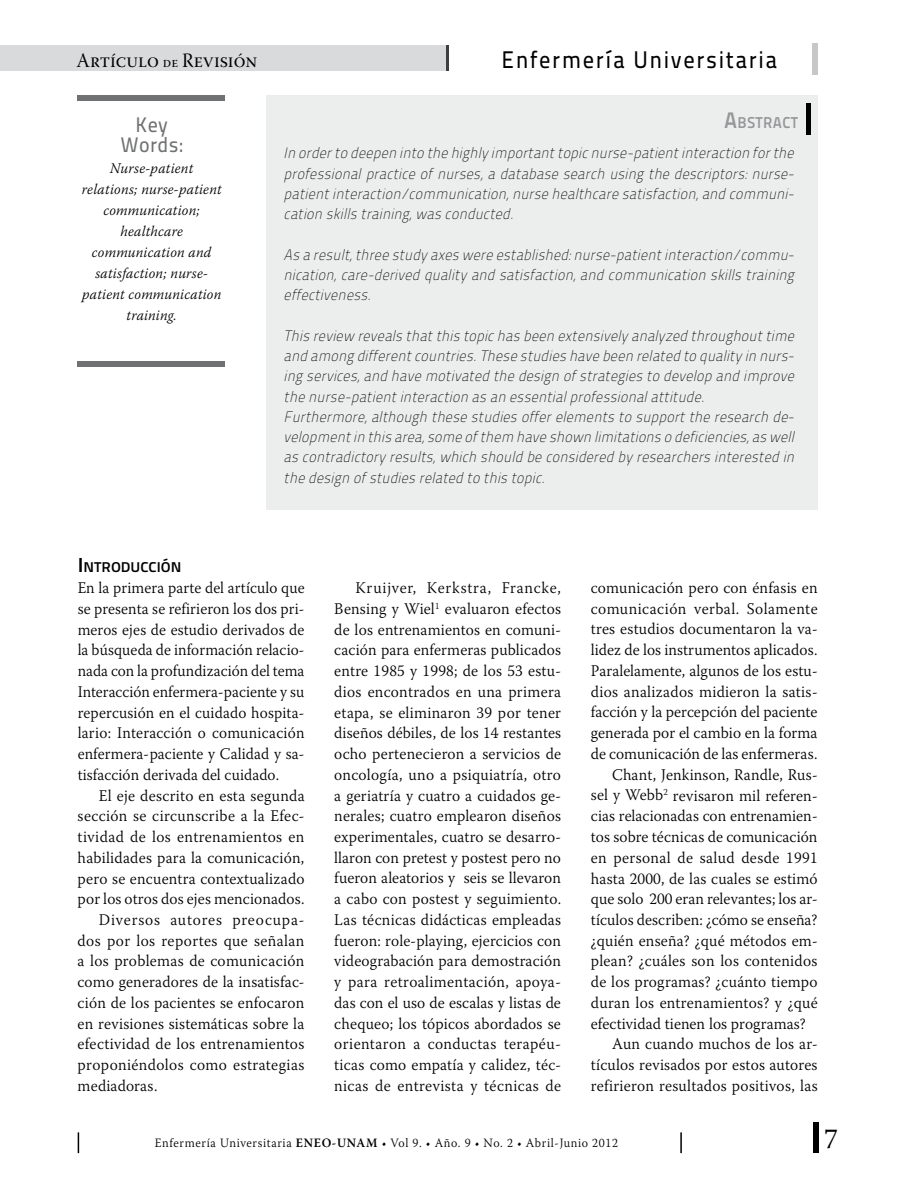
<style>
.page{position:relative;width:915px;height:1191px;background:#fff}
.page>*{position:absolute;margin:0;border:0;box-sizing:border-box;transform-origin:0 0}
.t1{font:28.5px "Warnock Pro";color:#000;scale:.95 1}
.t2{font:24px "Titillium Maps 26 L 500 wt";letter-spacing:.07em;color:#000;scale:.94 1}
.t3{font:21px/19.5px "Titillium Maps 26 L 500 wt";letter-spacing:.015em;color:#707172;text-align:center;scale:.96 1}
.t4{font:20.25px "Warnock Pro Subh";color:#000;scale:.95 1}
.t5{font:300 16.2px/20.7px "Warnock Pro";letter-spacing:.015em;color:#000;text-align:justify;scale:.96 1}
.t6{font:300 16.2px/20.7px "Warnock Pro";letter-spacing:.015em;color:#000;text-align:justify;scale:.95 1}
.t7{font:300 16.2px "Warnock Pro";letter-spacing:.05em;color:#000;scale:.96 1}
.t8{font:15.75px "Titillium Maps 26 L 750 wt";letter-spacing:.025em;color:#969799;scale:.96 1}
.t9{font:italic 15px/20.2px "Titillium Maps 26 L 1 wt";color:#000;text-align:justify;scale:.95 1}
.t10{font:italic 300 14.7px/21px "Warnock Pro";letter-spacing:.015em;color:#000;text-align:center;scale:.96 1}
.t11{font:14.1px "Titillium Maps 26 L 750 wt";color:#000;scale:1.08 1}
.t12{font:300 12.75px "Warnock Pro";letter-spacing:.05em;color:#000;scale:.95 1}
.s1{font-size:15px}
.s2{font-size:22.5px}
.s3{font-size:20.25px}
.s4{font-weight:600}
</style>
<div class="page">
<div style="left:0;top:46px;width:446px;height:25px;background:#d9dadb"></div>
<hr style="left:446px;top:46px;width:2px;height:25px;background:#3e3d40">
<div style="left:812px;top:44px;width:5px;height:31px;background:#c6c7c8"></div>
<div style="left:813px;top:1122px;width:5px;height:31px;background:#000"></div>
<svg style="left:680px;top:1132px;width:1px;height:21px"></svg>
<svg style="left:78px;top:1132px;width:1px;height:21px"></svg>
<div style="left:266px;top:95px;width:551px;height:415px;background:#eceded"></div>
<div style="left:805px;top:103px;width:5px;height:31px;background:#000"></div>
<div style="left:78px;top:95px;width:147px;height:6px;background:#707172"></div>
<div style="left:78px;top:361px;width:147px;height:5px;background:#707172"></div>
<p class="t4" style="left:77px;top:49px;width:192px">Artículo <span class="s1">de</span> Revisión</p>
<h2 class="t2" style="left:501px;top:41px;width:295px">Enfermería Universitaria</h2>
<p class="t3" style="left:120px;top:114px;width:66px">Key<br>Words:</p>
<p class="t10" style="left:82px;top:157px;width:147px">Nurse-patient relations; nurse-patient communication; healthcare communication and satisfaction; nurse&shy;patient communication training.</p>
<p class="t8" style="left:723px;top:110px;width:79px"><span class="s2">A</span>BSTRACT</p>
<p class="t9" style="left:283px;top:142px;width:543px">In orderto deepen into thehighlyimportanttopicnurse-patientinteraction forthe professionalpracticeofnurses,a databasesearch usingthedescriptors:nurse&shy;patientinteraction/communication,nursehealthcaresatisfaction,and communi&shy;cation skillstraining,wasconducted.</p>
<p class="t9" style="left:283px;top:244px;width:543px">Asa result,threestudyaxeswereestablished:nurse-patientinteraction/commu&shy;nication,care-derived qualityand satisfaction,and communication skillstraining effectiveness.</p>
<p class="t9" style="left:283px;top:325px;width:543px;text-align:left">Thisreview revealsthatthistopichasbeen extensivelyanalyzed throughouttime and amongdifferentcountries.Thesestudieshavebeen related to qualityin nurs&shy;ingservices,and havemotivated thedesign ofstrategiesto develop and improve thenurse-patientinteraction asan essentialprofessionalattitude.<br>Furthermore,although thesestudiesofferelementsto supporttheresearch de&shy;velopmentin thisarea,someofthem haveshown limitationsodeficiencies,aswell ascontradictoryresults,which should beconsidered byresearchersinterested in thedesign ofstudiesrelated to thistopic.</p>
<p class="t11" style="left:78px;top:557px;width:98px"><span class="s3">I</span> NTRODUCCIÓN</p>
<p class="t6" style="left:78px;top:577px;width:240px">En la primera parte del artículo que se presenta se refirieron los dos pri&shy;meros ejes de estudio derivados de la búsqueda de información relacio&shy;nada con la profundización del tema Interacción enfermera-paciente y su repercusión en el cuidado hospita&shy;lario: Interacción o comunicación enfermera-paciente y Calidad y sa&shy;tisfacción derivada del cuidado.</p>
<p class="t5" style="left:99px;top:784px;width:216px">El eje descrito en esta segunda</p>
<p class="t5" style="left:78px;top:805px;width:238px">sección se circunscribe a la Efec-</p>
<p class="t5" style="left:78px;top:826px;width:238px">tividad de los entrenamientos en</p>
<p class="t5" style="left:78px;top:847px;width:237px">habilidades para la comunicación,</p>
<p class="t5" style="left:78px;top:867px;width:238px">pero se encuentra contextualizado</p>
<p class="t5" style="left:78px;top:888px;width:238px">por los otros dos ejes mencionados.</p>
<p class="t7" style="left:99px;top:910px;width:215px">Diversos autores preocupa-</p>
<p class="t5" style="left:78px;top:929px;width:238px">dos por los reportes que señalan</p>
<p class="t5" style="left:78px;top:950px;width:237px">a los problemas de comunicación</p>
<p class="t5" style="left:78px;top:971px;width:238px">como generadores de la insatisfac-</p>
<p class="t5" style="left:78px;top:992px;width:237px">ción de los pacientes se enfocaron</p>
<p class="t5" style="left:78px;top:1012px;width:237px">en revisiones sistemáticas sobre la</p>
<p class="t5" style="left:78px;top:1033px;width:237px">efectividad de los entrenamientos</p>
<p class="t5" style="left:78px;top:1054px;width:238px">proponiéndolos como estrategias</p>
<p class="t5" style="left:78px;top:1074px;width:85px">mediadoras.</p>
<p class="t5" style="left:334px;top:577px;width:238px;text-indent:21px">Kruijver, Kerkstra, Francke, Bensing y Wiel<sup>1</sup> evaluaron efectos de los entrenamientos en comuni&shy;cación para enfermeras publicados entre 1985 y 1998; de los 53 estu&shy;dios encontrados en una primera etapa, se eliminaron 39 por tener diseños débiles, de los 14 restantes ocho pertenecieron a servicios de oncología, uno a psiquiatría, otro a geriatría y cuatro a cuidados ge&shy;nerales; cuatro emplearon diseños experimentales, cuatro se desarro&shy;llaron con pretest y postest pero no fueron aleatorios y seis se llevaron a cabo con postest y seguimiento.<br>Las técnicas didácticas empleadas fueron: role-playing, ejercicios con videograbación para demostración y para retroalimentación, apoya&shy;das con el uso de escalas y listas de chequeo; los tópicos abordados se orientaron a conductas terapéu&shy;ticas como empatía y calidez, téc&shy;nicas de entrevista y técnicas de</p>
<p class="t5" style="left:590px;top:577px;width:238px">comunicación pero con énfasis en</p>
<p class="t5" style="left:590px;top:598px;width:237px">comunicación verbal. Solamente</p>
<p class="t5" style="left:590px;top:618px;width:238px">tres estudios documentaron la va-</p>
<p class="t5" style="left:590px;top:639px;width:237px">lidez de los instrumentos aplicados.</p>
<p class="t5" style="left:590px;top:660px;width:238px">Paralelamente, algunos de los estu-</p>
<p class="t5" style="left:590px;top:680px;width:238px">dios analizados midieron la satis-</p>
<p class="t5" style="left:590px;top:701px;width:237px">facción y la percepción del paciente</p>
<p class="t5" style="left:590px;top:722px;width:237px">generada por el cambio en la forma</p>
<p class="t5" style="left:590px;top:743px;width:237px">de comunicación de las enfermeras.</p>
<p class="t5" style="left:612px;top:763px;width:215px">Chant, Jenkinson, Randle, Rus-</p>
<p class="t5" style="left:590px;top:784px;width:238px">sel y Webb<sup>2</sup> revisaron mil referen-</p>
<p class="t5" style="left:590px;top:805px;width:238px">cias relacionadas con entrenamien-</p>
<p class="t5" style="left:590px;top:826px;width:237px">tos sobre técnicas de comunicación</p>
<p class="t5" style="left:590px;top:847px;width:238px">en personal de salud desde 1991</p>
<p class="t5" style="left:590px;top:867px;width:237px">hasta 2000, de las cuales se estimó</p>
<p class="t5" style="left:590px;top:888px;width:238px">que solo 200 eran relevantes; los ar-</p>
<p class="t5" style="left:590px;top:909px;width:237px">tículos describen: ¿cómo se enseña?</p>
<p class="t5" style="left:590px;top:929px;width:238px">¿quién enseña? ¿qué métodos em-</p>
<p class="t5" style="left:590px;top:950px;width:237px">plean? ¿cuáles son los contenidos</p>
<p class="t5" style="left:590px;top:971px;width:237px">de los programas? ¿cuánto tiempo</p>
<p class="t5" style="left:590px;top:992px;width:238px">duran los entrenamientos? y ¿qué</p>
<p class="t5" style="left:590px;top:1012px;width:225px">efectividad tienen los programas?</p>
<p class="t5" style="left:612px;top:1033px;width:215px">Aun cuando muchos de los ar-</p>
<p class="t5" style="left:590px;top:1054px;width:237px">tículos revisados por estos autores</p>
<p class="t5" style="left:590px;top:1074px;width:237px">refirieron resultados positivos, las</p>
<p class="t12" style="left:155px;top:1134px;width:488px">Enfermería Universitaria <span class="s4">ENEO-UNAM</span> • Vol 9. • Año. 9 • No. 2 • Abril-Junio 2012</p>
<h1 class="t1" style="left:824px;top:1121px;width:16px">7</h1>
</div>
